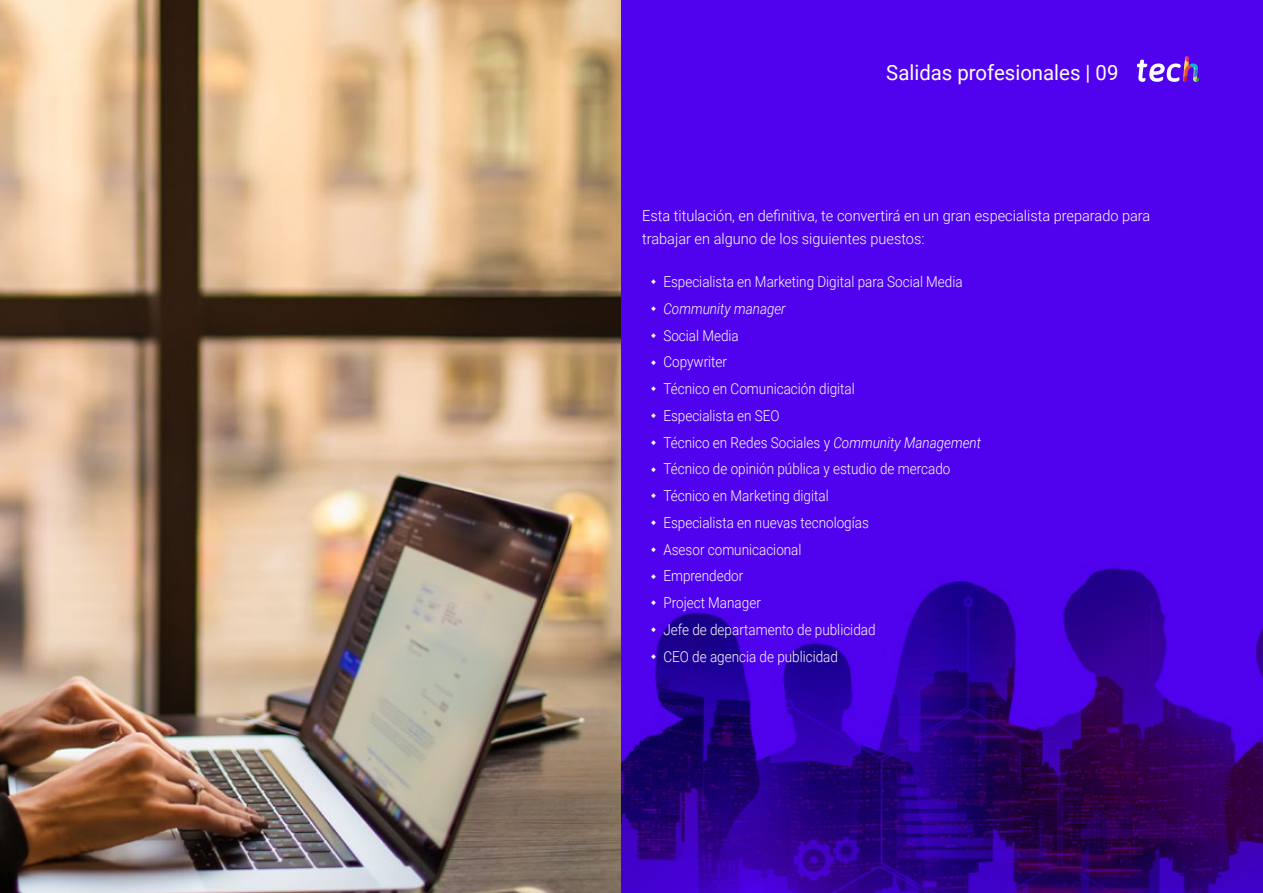
<style>
.page{position:relative;width:1263px;height:893px;background:#fff}
.page>*{position:absolute;margin:0;border:0;box-sizing:border-box;transform-origin:0 0}
.t1{font:21px "Roboto";color:#fff}
.t2{font:300 15px/26.7px "Roboto";color:#fff;scale:.9 1}
.t3{font:300 15px/22.5px "Roboto";color:#fefefe}
.t4{font:italic 300 15px "Roboto";color:#fff;scale:.9 1}
.s1{font-style:italic}
</style>
<div class="page">
<div style="left:621px;top:0;width:642px;height:893px;background:#5002ee"></div>
<img style="left:621px;top:568px;width:642px;height:325px">
<svg style="left:1137px;top:56px;width:62px;height:26px"></svg>
<img style="left:0;top:0;width:621px;height:893px">
<svg style="left:651px;top:574px;width:5px;height:5px"></svg>
<svg style="left:651px;top:600px;width:5px;height:5px"></svg>
<svg style="left:651px;top:627px;width:5px;height:5px"></svg>
<svg style="left:651px;top:654px;width:5px;height:5px"></svg>
<h1 class="t1" style="left:886px;top:57px;width:234px">Salidas profesionales | 09</h1>
<p class="t3" style="left:642px;top:204px;width:510px">Esta titulación, en definitiva, te convertirá en un gran especialista preparado para trabajar en alguno de los siguientes puestos:</p>
<p class="t2" style="left:663px;top:268px;width:334px">Especialista en Marketing Digital para Social Media</p>
<p class="t4" style="left:663px;top:298px;width:137px">Community manager</p>
<p class="t2" style="left:663px;top:321px;width:354px">Social Media<br>Copywriter<br>Técnico en Comunicación digital<br>Especialista en SEO<br>Técnico en Redes Sociales y <span class="s1">Community Management<br></span>Técnico de opinión pública y estudio de mercado<br>Técnico en Marketing digital<br>Especialista en nuevas tecnologías<br>Asesor comunicacional<br>Emprendedor<br>Project Manager<br>Jefe de departamento de publicidad<br>CEO de agencia de publicidad</p>
</div>
